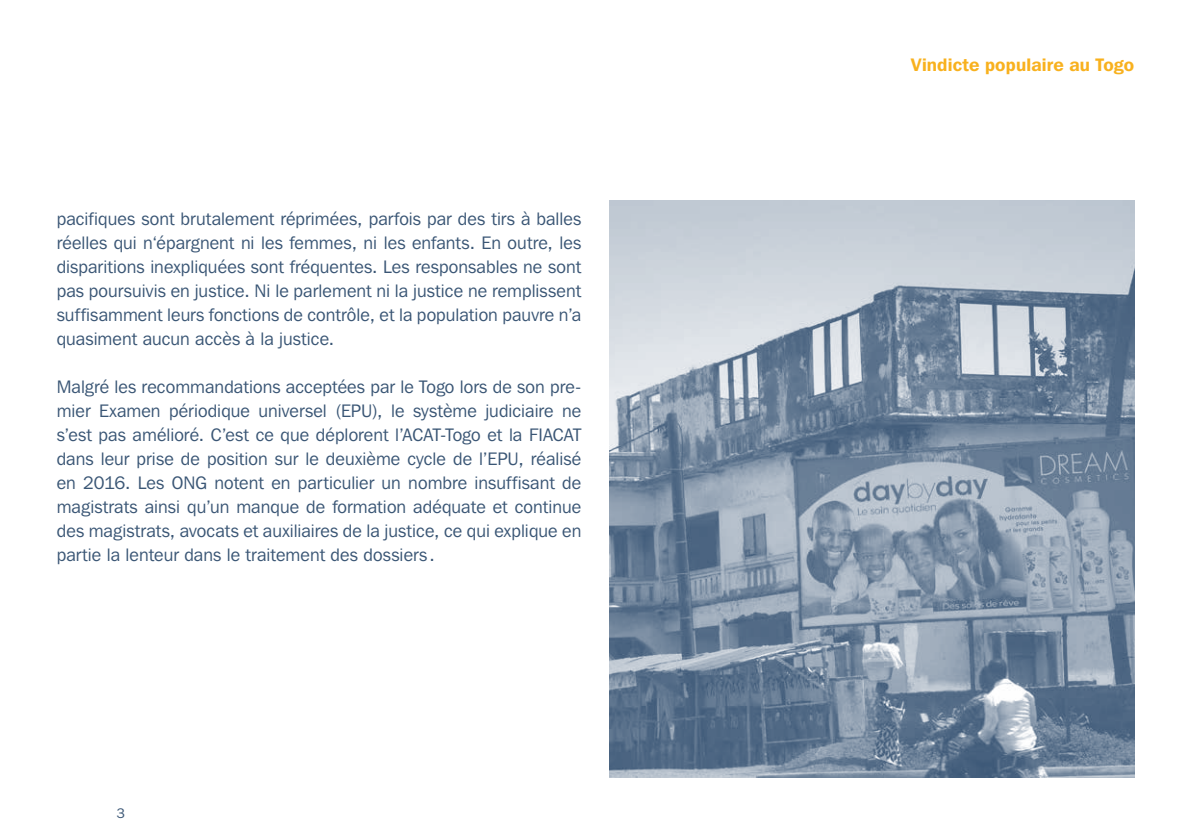
<style>
.page{position:relative;width:1191px;height:840px;background:#fff}
.page>*{position:absolute;margin:0;border:0;box-sizing:border-box;transform-origin:0 0}
.t1{font:18px/24px "Franklin Gothic IT Cby BT";letter-spacing:.005em;color:#3a5675;text-align:justify}
.t2{font:600 18px "Franklin Gothic IT Cby BT";letter-spacing:.01em;color:#f8b11e}
.t3{font:14px "Franklin Gothic";color:#3a5675}
</style>
<div class="page">
<img style="left:609px;top:201px;width:525px;height:576px">
<p class="t1" style="left:57px;top:206px;width:526px">pacifiques sont brutalement réprimées, parfois par des tirs à balles réelles qui n‘épargnent ni les femmes, ni les enfants. En outre, les disparitions inexpliquées sont fréquentes. Les responsables ne sont pas poursuivis en justice. Ni le parlement ni la justice ne remplissent suffisamment leurs fonctions de contrôle, et la population pauvre n’a quasiment aucun accès à la justice.</p>
<p class="t1" style="left:57px;top:374px;width:526px">Malgré les recommandations acceptées par le Togo lors de son pre&shy;mier Examen périodique universel (EPU), le système judiciaire ne s’est pas amélioré. C’est ce que déplorent l’ACAT-Togo et la FIACAT dans leur prise de position sur le deuxième cycle de l’EPU, réalisé en 2016. Les ONG notent en particulier un nombre insuffisant de magistrats ainsi qu’un manque de formation adéquate et continue des magistrats, avocats et auxiliaires de la justice, ce qui explique en partie la lenteur dans le traitement des dossiers .</p>
<p class="t3" style="left:117px;top:804px;width:10px">3</p>
<p class="t2" style="left:911px;top:53px;width:225px">Vindicte populaire au Togo</p>
</div>
